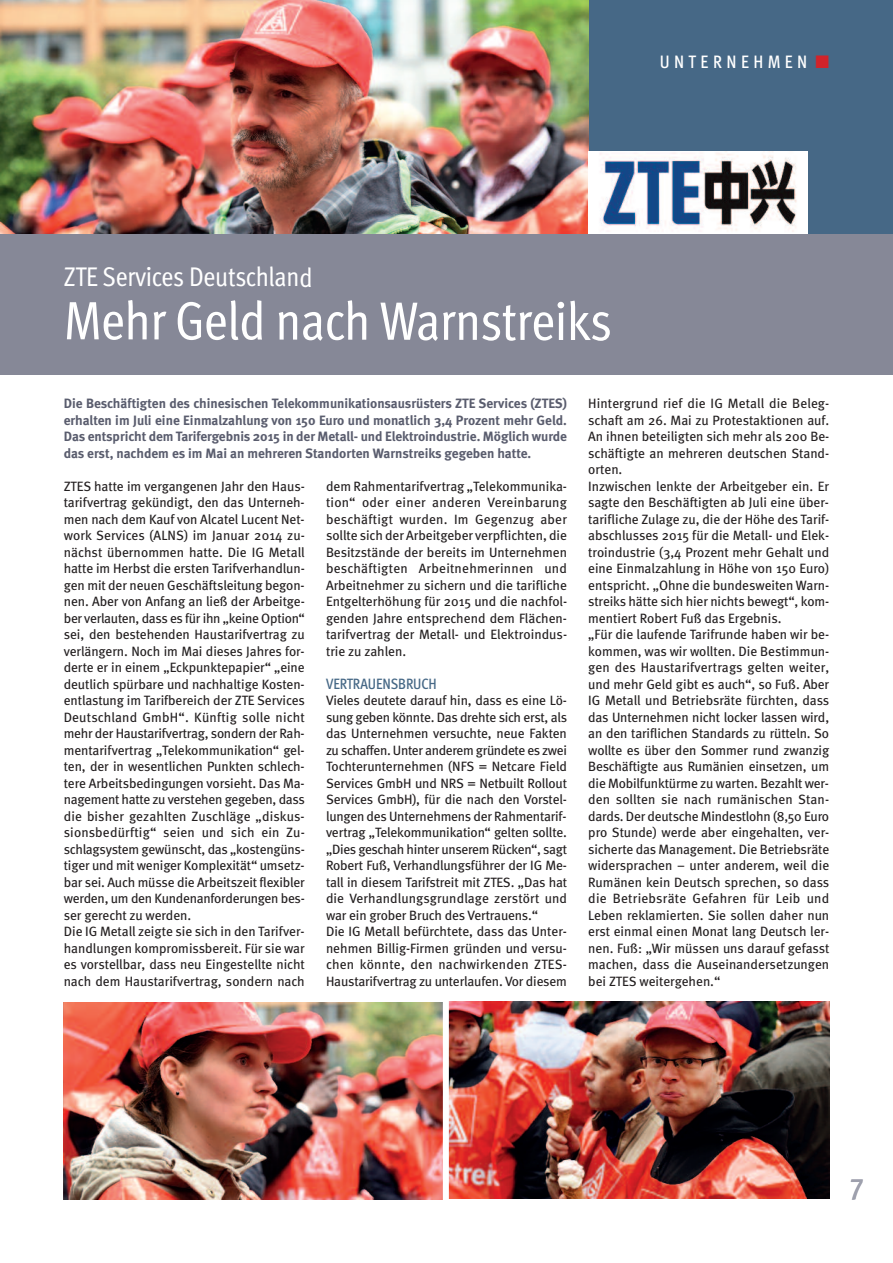
<style>
.page{position:relative;width:893px;height:1263px;background:#fff}
.page>*{position:absolute;margin:0;border:0;box-sizing:border-box;transform-origin:0 0}
.t1{font:54px "Meta Cond";letter-spacing:-.01em;color:#fff}
.t2{font:30px "Meta Cond Medium Expert";color:#9ea0ad}
.t3{font:27px "Meta Cond";letter-spacing:-.01em;color:#fff}
.t4{font:500 18px "Meta Cond";letter-spacing:.25em;color:#fff}
.t5{font:500 15px "Meta Cond";letter-spacing:-.005em;color:#466886}
.t6{font:13.5px/16.5px "Meta";letter-spacing:-.005em;color:#231f20}
.t7{font:700 13.5px/16.5px "Meta";color:#5a5d6e;text-align:justify}
.s1{color:#d1232a}
</style>
<div class="page">
<div style="left:0;top:0;width:893px;height:234px;background:#466886"></div>
<img style="left:0;top:0;width:588px;height:234px">
<img style="left:64px;top:1001px;width:765px;height:198px">
<div style="left:0;top:234px;width:893px;height:140px;background:#868897"></div>
<img style="left:589px;top:151px;width:219px;height:83px">
<div style="left:443px;top:994px;width:6px;height:217px;background:#fff"></div>
<h3 class="t4" style="left:660px;top:55px;width:171px">UNTERNEHMEN <span class="s1">■</span></h3>
<h3 class="t3" style="left:64px;top:268px;width:250px">ZTE Services Deutschland</h3>
<h1 class="t1" style="left:64px;top:302px;width:550px">Mehr Geld nach Warnstreiks</h1>
<p class="t7" style="left:64px;top:396px;width:505px">Die Beschäftigten des chinesischen Telekommunikationsausrüsters ZTE Services (ZTES) erhalten im Juli eine Einmalzahlung von 150 Euro und monatlich 3,4 Prozent mehr Geld.<br>Das entspricht dem Tarifergebnis 2015 in der Metall- und Elektroindustrie. Möglich wurde das erst, nachdem es im Mai an mehreren Standorten Warnstreiks gegeben hatte.</p>
<p class="t6" style="left:64px;top:479px;width:243px">ZTES hatte im vergangenen Jahr den Haus&shy;tarifvertrag gekündigt, den das Unterneh&shy;men nach dem Kauf von Alcatel Lucent Net&shy;work Services (ALNS) im Januar 2014 zu&shy;nächst übernommen hatte. Die IG Metall hatte im Herbst die ersten Tarifverhandlun&shy;gen mit der neuen Geschäftsleitung begon&shy;nen. Aber von Anfang an ließ der Arbeitge&shy;ber verlauten, dass es für ihn „keine Option“ sei, den bestehenden Haustarifvertrag zu verlängern. Noch im Mai dieses Jahres for&shy;derte er in einem „Eckpunktepapier“ „eine deutlich spürbare und nachhaltige Kosten&shy;entlastung im Tarifbereich der ZTE Services Deutschland GmbH“. Künftig solle nicht mehr der Haustarifvertrag, sondern der Rah&shy;mentarifvertrag „Telekommunikation“ gel&shy;ten, der in wesentlichen Punkten schlech&shy;tere Arbeitsbedingungen vorsieht. Das Ma&shy;nagement hatte zu verstehen gegeben, dass die bisher gezahlten Zuschläge „diskus - sionsbedürftig“ seien und sich ein Zu&shy;schlagsystem gewünscht, das „kostengüns&shy;tiger und mit weniger Komplexität“ umsetz&shy;bar sei. Auch müsse die Arbeitszeit flexibler werden, um den Kundenanforderungen bes&shy;ser gerecht zu werden.<br>Die IG Metall zeigte sie sich in den Tarifver&shy;handlungen kompromissbereit. Für sie war es vorstellbar, dass neu Eingestellte nicht nach dem Haustarifvertrag, sondern nach</p>
<p class="t6" style="left:326px;top:479px;width:243px;text-align:justify">dem Rahmentarifvertrag „Telekommunika&shy;tion“ oder einer anderen Vereinbarung beschäftigt wurden. Im Gegenzug aber sollte sich der Arbeitgeber verpflichten, die Besitzstände der bereits im Unternehmen beschäftigten Arbeitnehmerinnen und Arbeitnehmer zu sichern und die tarifliche Entgelterhöhung für 2015 und die nachfol&shy;genden Jahre entsprechend dem Flächen&shy;tarifvertrag der Metall- und Elektroindus&shy;trie zu zahlen.</p>
<p class="t5" style="left:326px;top:678px;width:112px">VERTRAUENSBRUCH</p>
<p class="t6" style="left:326px;top:693px;width:243px">Vieles deutete darauf hin, dass es eine Lö&shy;sung geben könnte. Das drehte sich erst, als das Unternehmen versuchte, neue Fakten zu schaffen. Unter anderem gründete es zwei Tochterunternehmen (NFS = Netcare Field Services GmbH und NRS = Netbuilt Rollout Services GmbH), für die nach den Vorstel&shy;lungen des Unternehmens der Rahmentarif&shy;vertrag „Telekommunikation“ gelten sollte. „Dies geschah hinter unserem Rücken“, sagt Robert Fuß, Verhandlungsführer der IG Me&shy;tall in diesem Tarifstreit mit ZTES. „Das hat die Verhandlungsgrundlage zerstört und war ein grober Bruch des Vertrauens.“<br>Die IG Metall befürchtete, dass das Unter&shy;nehmen Billig-Firmen gründen und versu&shy;chen könnte, den nachwirkenden ZTES-Haustarifvertrag zu unterlaufen. Vor diesem</p>
<p class="t6" style="left:588px;top:396px;width:243px">Hintergrund rief die IG Metall die Beleg&shy;schaft am 26. Mai zu Protestaktionen auf.<br>An ihnen beteiligten sich mehr als 200 Be&shy;schäftigte an mehreren deutschen Stand&shy;orten.<br>Inzwischen lenkte der Arbeitgeber ein. Er sagte den Beschäftigten ab Juli eine über&shy;tarifliche Zulage zu, die der Höhe des Tarif&shy;abschlusses 2015 für die Metall- und Elek&shy;troindustrie (3,4 Prozent mehr Gehalt und eine Einmalzahlung in Höhe von 150 Euro) entspricht. „Ohne die bundesweiten Warn&shy;streiks hätte sich hier nichts bewegt“, kom&shy;mentiert Robert Fuß das Ergebnis.<br>„Für die laufende Tarifrunde haben wir be&shy;kommen, was wir wollten. Die Bestimmun&shy;gen des Haustarifvertrags gelten weiter, und mehr Geld gibt es auch“, so Fuß. Aber IG Metall und Betriebsräte fürchten, dass das Unternehmen nicht locker lassen wird, an den tariflichen Standards zu rütteln. So wollte es über den Sommer rund zwanzig Beschäftigte aus Rumänien einsetzen, um die Mobilfunktürme zu warten. Bezahlt wer&shy;den sollten sie nach rumänischen Stan&shy;dards. Der deutsche Mindestlohn (8,50 Euro pro Stunde) werde aber eingehalten, ver&shy;sicherte das Management. Die Betriebsräte widersprachen – unter anderem, weil die Rumänen kein Deutsch sprechen, so dass die Betriebsräte Gefahren für Leib und Leben reklamierten. Sie sollen daher nun erst einmal einen Monat lang Deutsch ler&shy;nen. Fuß: „Wir müssen uns darauf gefasst machen, dass die Auseinandersetzungen bei ZTES weitergehen.“</p>
<h2 class="t2" style="left:850px;top:1178px;width:15px">7</h2>
</div>
